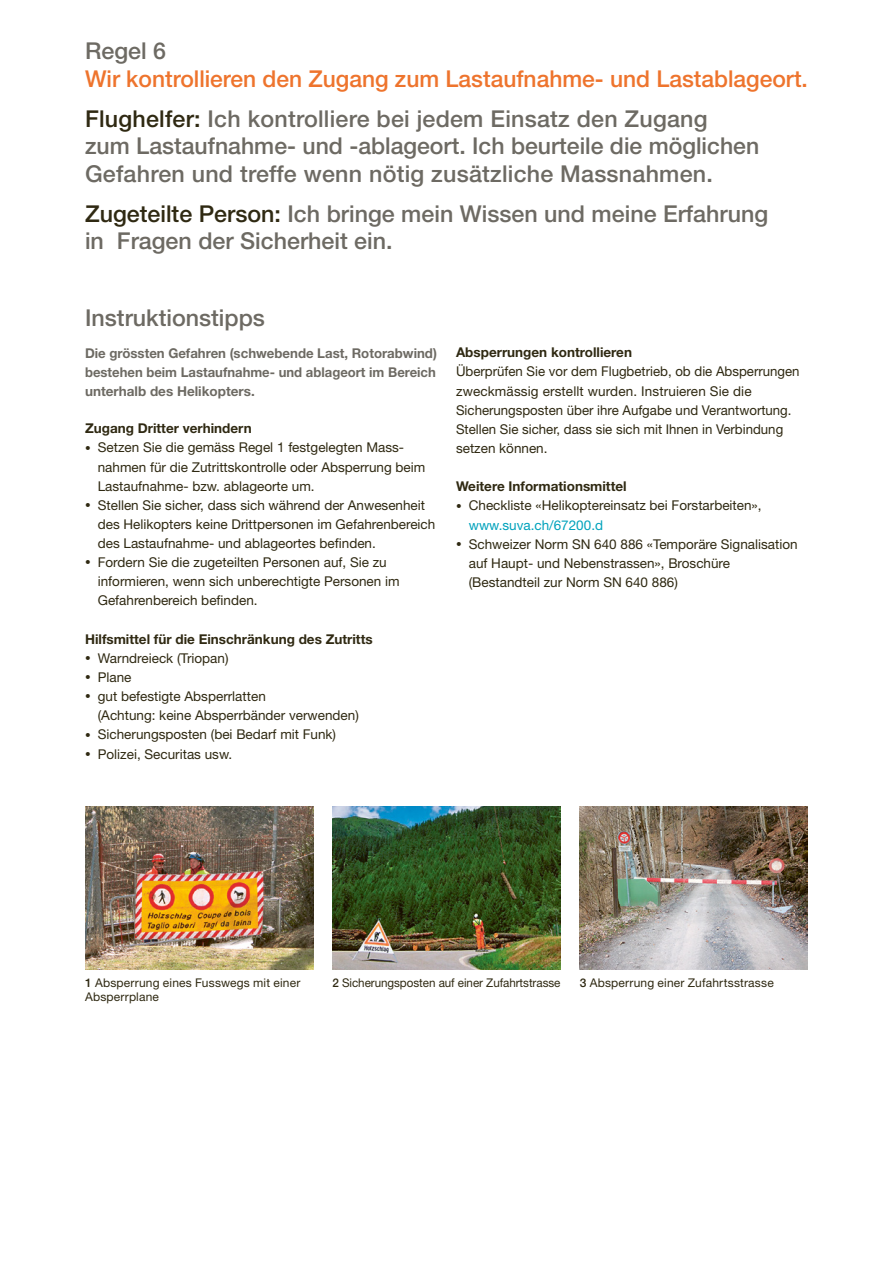
<style>
.page{position:relative;width:893px;height:1263px;background:#fff}
.page>*{position:absolute;margin:0;border:0;box-sizing:border-box;transform-origin:0 0}
.t1{font:500 23.25px/27.5px "Helvetica Neue LT Std";color:#6d6a63}
.t2{font:500 23.25px/40.2px "Helvetica Neue LT Std";color:#ee742d}
.t3{font:13.5px/19.2px "Helvetica Neue LT Std";color:#2f2912}
.t4{font:700 13.5px/19.2px "Helvetica Neue LT Std";color:#6d6a63;text-align:justify}
.t5{font:700 13.5px "Helvetica Neue LT Std";color:#2f2912}
.t6{font:12px/13.8px "Helvetica Neue LT Std";letter-spacing:.01em;color:#2f2912}
.s1{color:#2f2912}
.s2{color:#6d6a63}
.s3{font-size:11.25px}
.s4{color:#00a2bc}
.s5{font-weight:500}
</style>
<div class="page">
<img style="left:85px;top:807px;width:228px;height:163px">
<img style="left:332px;top:807px;width:229px;height:163px">
<img style="left:580px;top:807px;width:228px;height:163px">
<h1 class="t1" style="left:85px;top:37px;width:83px">Regel 6</h1>
<h1 class="t2" style="left:85px;top:58px;width:724px">Wir kontrollieren den Zugang zum Lastaufnahme- und Lastablageort.<br><span class="s1">Flughelfer:</span> <span class="s2">Ich kontrolliere bei jedem Einsatz den Zugang</span></h1>
<h1 class="t1" style="left:85px;top:132px;width:676px">zum Lastaufnahme- und -ablageort. Ich beurteile die möglichen<br>Gefahren und treffe wenn nötig zusätzliche Massnahmen.</h1>
<h1 class="t1" style="left:85px;top:200px;width:685px"><span class="s1">Zugeteilte Person:</span> Ich bringe mein Wissen und meine Erfahrung in Fragen der Sicherheit ein.</h1>
<h1 class="t1" style="left:85px;top:304px;width:182px">Instruktionstipps</h1>
<p class="t4" style="left:85px;top:343px;width:353px">Die grössten Gefahren (schwebende Last, Rotorabwind) bestehen beim Lastaufnahme- und ablageort im Bereich unterhalb des Helikopters.</p>
<p class="t5" style="left:85px;top:420px;width:168px">Zugang Dritter verhindern</p>
<p class="t3" style="left:98px;top:438px;width:329px;text-indent:-13px"><span class="s3">•</span> Setzen Sie die gemäss Regel 1 festgelegten Mass&shy;nahmen für die Zutrittskontrolle oder Absperrung beim<br>Lastaufnahme- bzw. ablageorte um.</p>
<p class="t3" style="left:98px;top:495px;width:339px;text-indent:-13px"><span class="s3">•</span> Stellen Sie sicher, dass sich während der Anwesenheit des Helikopters keine Drittpersonen im Gefahrenbereich des Lastaufnahme- und ablageortes befinden.</p>
<p class="t3" style="left:98px;top:553px;width:303px;text-indent:-13px"><span class="s3">•</span> Fordern Sie die zugeteilten Personen auf, Sie zu informieren, wenn sich unberechtigte Personen im<br>Gefahrenbereich befinden.</p>
<p class="t5" style="left:85px;top:631px;width:289px">Hilfsmittel für die Einschränkung des Zutritts</p>
<p class="t3" style="left:85px;top:648px;width:145px"><span class="s3">•</span> Warndreieck (Triopan)</p>
<p class="t3" style="left:85px;top:667px;width:48px"><span class="s3">•</span> Plane</p>
<p class="t3" style="left:98px;top:687px;width:263px;text-indent:-13px"><span class="s3">•</span> gut befestigte Absperrlatten<br>(Achtung: keine Absperrbänder verwenden)</p>
<p class="t3" style="left:85px;top:725px;width:253px"><span class="s3">•</span> Sicherungsposten (bei Bedarf mit Funk)</p>
<p class="t3" style="left:85px;top:744px;width:149px"><span class="s3">•</span> Polizei, Securitas usw.</p>
<p class="t5" style="left:456px;top:344px;width:177px">Absperrungen kontrollieren</p>
<p class="t3" style="left:456px;top:362px;width:345px">Überprüfen Sie vor dem Flugbetrieb, ob die Absperrungen zweckmässig erstellt wurden. Instruieren Sie die Sicherungsposten über ihre Aufgabe und Verantwortung.<br>Stellen Sie sicher, dass sie sich mit Ihnen in Verbindung setzen können.</p>
<p class="t5" style="left:456px;top:478px;width:172px">Weitere Informationsmittel</p>
<p class="t3" style="left:469px;top:496px;width:294px;text-indent:-13px"><span class="s3">•</span> Checkliste «Helikoptereinsatz bei Forstarbeiten», <span class="s4">www.suva.ch/67200.d</span></p>
<p class="t3" style="left:469px;top:534px;width:330px;text-indent:-13px"><span class="s3">•</span> Schweizer Norm SN 640 886 «Temporäre Signalisation auf Haupt- und Nebenstrassen», Broschüre (Bestandteil zur Norm SN 640 886)</p>
<p class="t6" style="left:85px;top:975px;width:217px"><span class="s5">1</span> Absperrung eines Fusswegs mit einer<br>Absperrplane</p>
<p class="t6" style="left:332px;top:975px;width:230px"><span class="s5">2</span> Sicherungsposten auf einer Zufahrtstrasse</p>
<p class="t6" style="left:580px;top:975px;width:196px"><span class="s5">3</span> Absperrung einer Zufahrtsstrasse</p>
</div>
